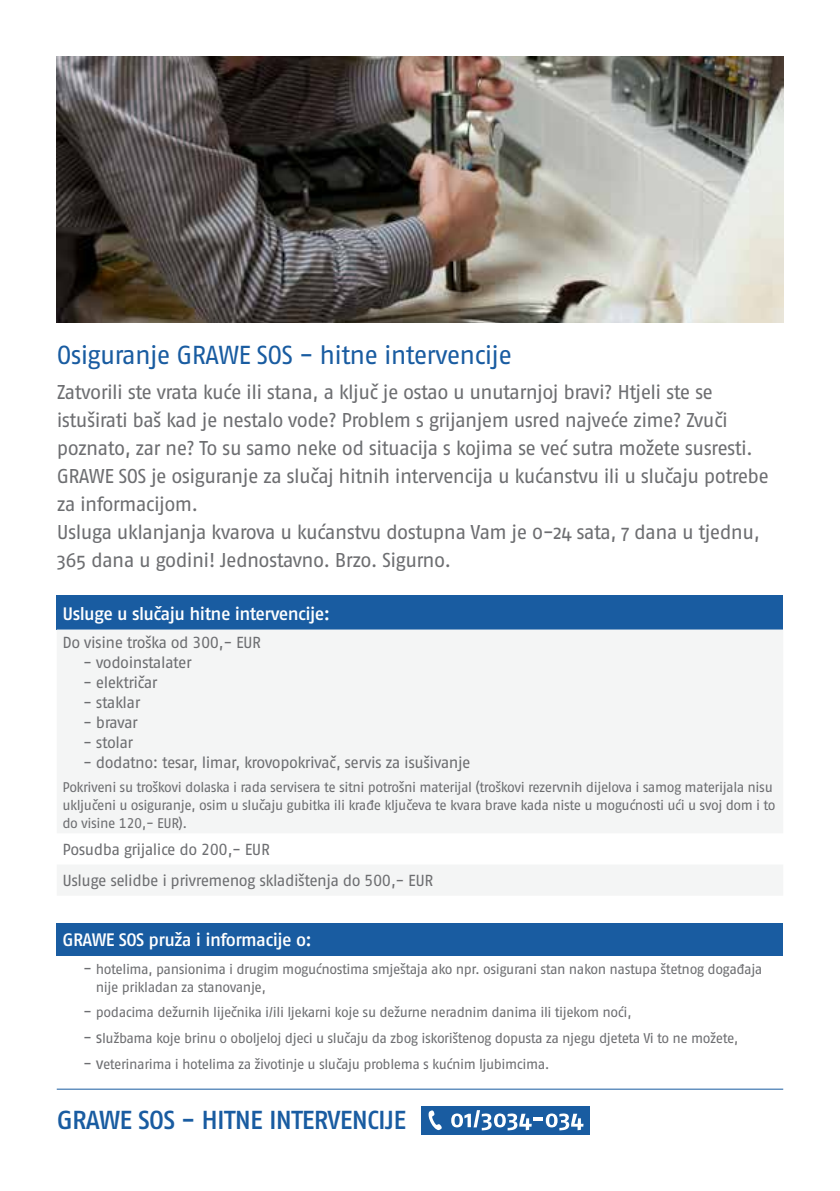
<style>
.page{position:relative;width:840px;height:1191px;background:#fff}
.page>*{position:absolute;margin:0;border:0;box-sizing:border-box;transform-origin:0 0}
.t1{font:26px "Fago Pro";letter-spacing:-.03em;color:#195ca1}
.t2{font:500 26px "Fago Pro";letter-spacing:-.03em;color:#195ca1}
.t3{font:20px/28px "Fago Pro";letter-spacing:-.03em;color:#6d6e71}
.t4{font:500 18px "Fago Pro";letter-spacing:-.03em;color:#fff}
.t5{font:16px/31.2px "Fago Pro";letter-spacing:-.03em;color:#6d6e71}
.t6{font:14px/18px "Fago Pro";letter-spacing:-.035em;color:#6d6e71}
.s1{font-size:16px}
</style>
<div class="page">
<img style="left:57px;top:57px;width:725px;height:265px">
<div style="left:57px;top:923px;width:725px;height:32px;background:#195ca1"></div>
<div style="left:57px;top:595px;width:725px;height:34px;background:#195ca1"></div>
<svg style="left:57px;top:629px;width:725px;height:266px;fill:#f4f5f5"></svg>
<hr style="left:57px;top:1088px;width:725px;height:1px;background:#195ca1">
<div style="left:421px;top:1106px;width:168px;height:28px;background:#195ca1"></div>
<svg style="left:451px;top:1110px;width:132px;height:20px"></svg>
<svg style="left:428px;top:1110px;width:13px;height:20px"></svg>
<h1 class="t1" style="left:57px;top:339px;width:456px">Osiguranje GRAWE SOS - hitne intervencije</h1>
<p class="t3" style="left:57px;top:378px;width:713px">Zatvorili ste vrata kuće ili stana, a ključ je ostao u unutarnjoj bravi? Htjeli ste se istuširati baš kad je nestalo vode? Problem s grijanjem usred najveće zime? Zvuči poznato, zar ne? To su samo neke od situacija s kojima se već sutra možete susresti.<br>GRAWE SOS je osiguranje za slučaj hitnih intervencija u kućanstvu ili u slučaju potrebe za informacijom.<br>Usluga uklanjanja kvarova u kućanstvu dostupna Vam je 0-24 sata, 7 dana u tjednu, 365 dana u godini! Jednostavno. Brzo. Sigurno.</p>
<p class="t4" style="left:62px;top:602px;width:269px">Usluge u slučaju hitne intervencije:</p>
<p class="t5" style="left:62px;top:626px;width:200px">Do visine troška od 300,- EUR</p>
<p class="t5" style="left:83px;top:646px;width:110px">- vodoinstalater</p>
<p class="t5" style="left:83px;top:666px;width:76px">- električar</p>
<p class="t5" style="left:83px;top:686px;width:59px">- staklar</p>
<p class="t5" style="left:83px;top:706px;width:56px">- bravar</p>
<p class="t5" style="left:83px;top:726px;width:52px">- stolar</p>
<p class="t5" style="left:83px;top:746px;width:388px">- dodatno: tesar, limar, krovopokrivač, servis za isušivanje</p>
<p class="t6" style="left:62px;top:777px;width:714px">Pokriveni su troškovi dolaska i rada servisera te sitni potrošni materijal (troškovi rezervnih dijelova i samog materijala nisu uključeni u osiguranje, osim u slučaju gubitka ili krađe ključeva te kvara brave kada niste u mogućnosti ući u svoj dom i to do visine 120,- EUR).</p>
<p class="t5" style="left:62px;top:834px;width:372px">Posudba grijalice do 200,- EUR<br>Usluge selidbe i privremenog skladištenja do 500,- EUR</p>
<p class="t4" style="left:62px;top:929px;width:251px">GRAWE SOS pruža i informacije o:</p>
<p class="t6" style="left:96px;top:959px;width:667px;text-indent:-13px"><span class="s1">-</span> hotelima, pansionima i drugim mogućnostima smještaja ako npr. osigurani stan nakon nastupa štetnog događaja nije prikladan za stanovanje,</p>
<p class="t6" style="left:83px;top:1003px;width:549px"><span class="s1">-</span> podacima dežurnih liječnika i/ili ljekarni koje su dežurne neradnim danima ili tijekom noći,</p>
<p class="t6" style="left:83px;top:1029px;width:656px"><span class="s1">- s</span>lužbama koje brinu o oboljeloj djeci u slučaju da zbog iskorištenog dopusta za njegu djeteta Vi to ne možete,</p>
<p class="t6" style="left:83px;top:1054px;width:467px"><span class="s1">- v</span>eterinarima i hotelima za životinje u slučaju problema s kućnim ljubimcima.</p>
<h1 class="t2" style="left:57px;top:1104px;width:351px">GRAWE SOS - HITNE INTERVENCIJE</h1>
</div>
